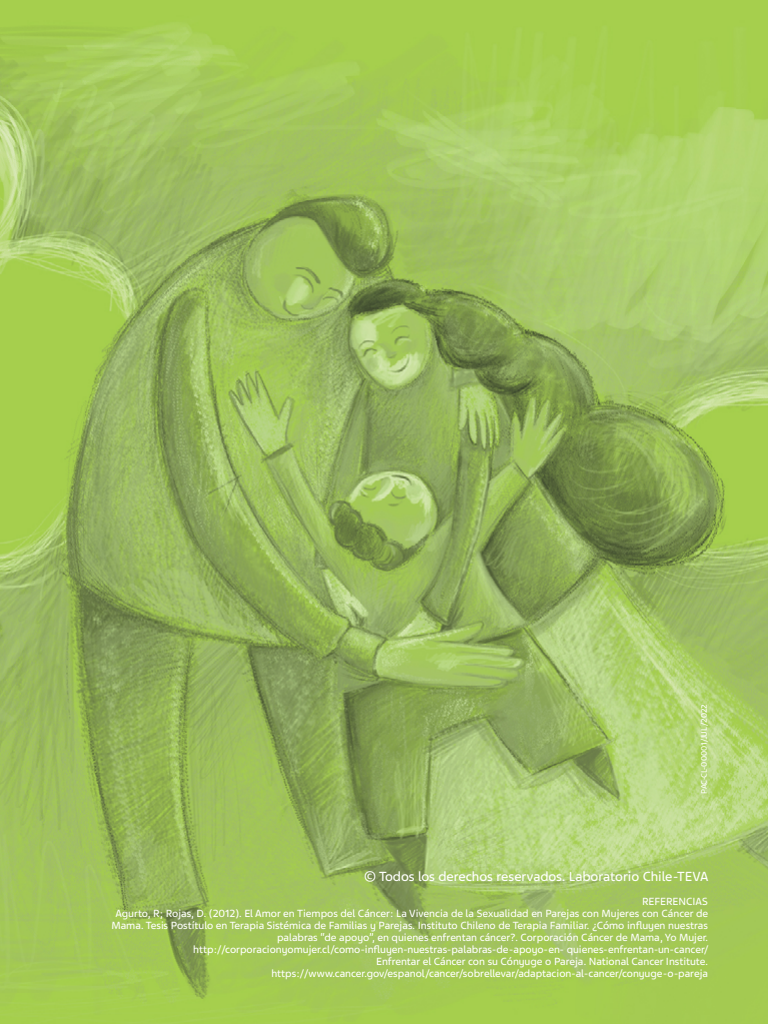
<style>
.page{position:relative;width:768px;height:1024px;background:#fff}
.page>*{position:absolute;margin:0;border:0;box-sizing:border-box;transform-origin:0 0}
.t1{font:14px "Teva Sans";color:#fff}
.t2{font:11px/12px "Teva Sans";color:#fff;text-align:right}
.t3{font:8.5px "Teva Sans";color:#fff}
</style>
<div class="page">
<img style="left:0;top:0;width:768px;height:1024px">
<p class="t3" style="left:699px;top:794px;width:91px;rotate:-90deg">PAC-CL-00001/JUL/2022</p>
<p class="t3" style="left:699px;top:804px;width:91px;rotate:-90deg">PAC-CL 00 1/JUL/20 2</p>
<p class="t1" style="left:364px;top:869px;width:346px">© Todos los derechos reservados. Laboratorio Chile-TEVA</p>
<p class="t2" style="left:111px;top:895px;width:599px">REFERENCIAS<br>Agurto, R; Rojas, D. (2012). El Amor en Tiempos del Cáncer: La Vivencia de la Sexualidad en Parejas con Mujeres con Cáncer de Mama. Tesis Postítulo en Terapia Sistémica de Familias y Parejas. Instituto Chileno de Terapia Familiar. ¿Cómo influyen nuestras palabras “de apoyo”, en quienes enfrentan cáncer?. Corporación Cáncer de Mama, Yo Mujer. http://corporacionyomujer.cl/como-influyen-nuestras-palabras-de-apoyo-en- quienes-enfrentan-un-cancer/<br>Enfrentar el Cáncer con su Cónyuge o Pareja. National Cancer Institute. https://www.cancer.gov/espanol/cancer/sobrellevar/adaptacion-al-cancer/conyuge-o-pareja</p>
</div>
